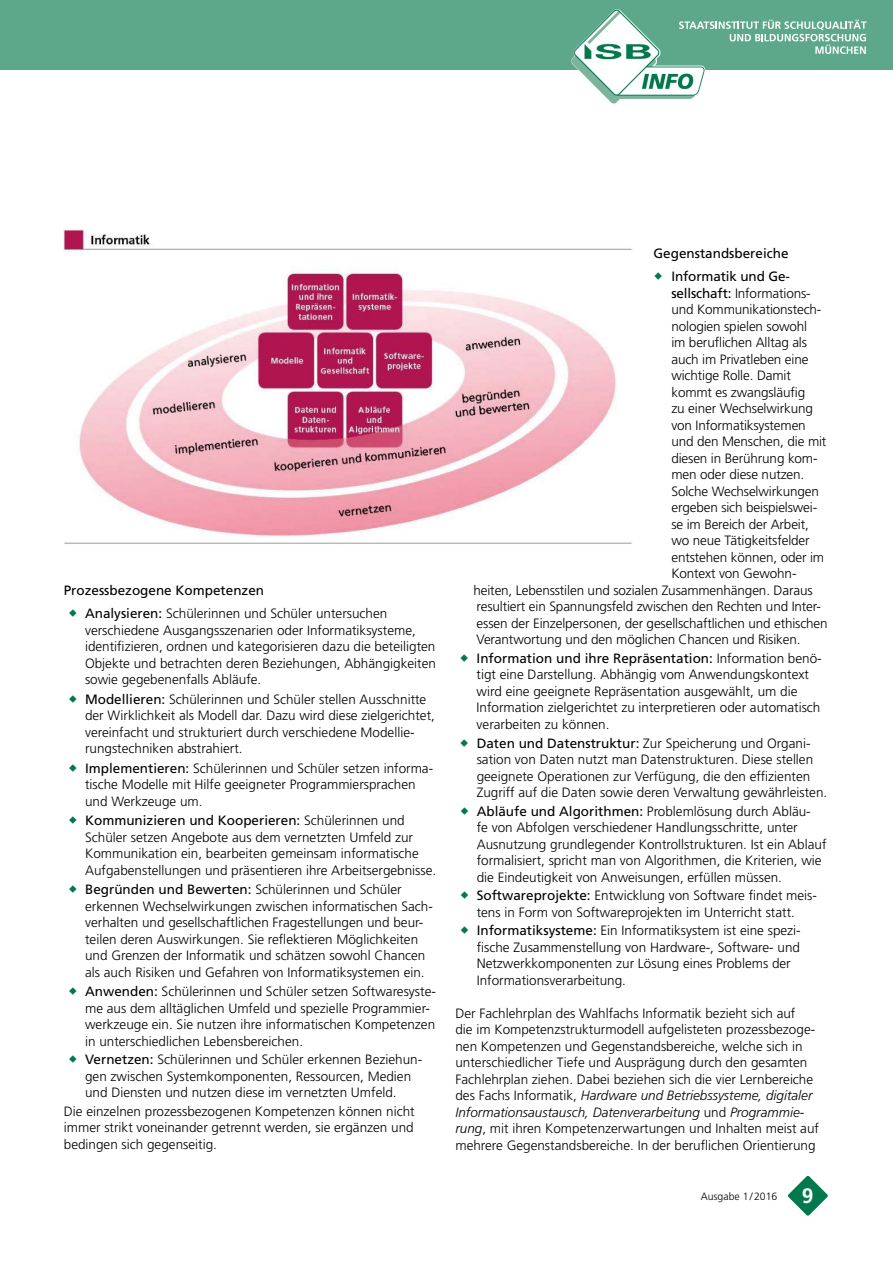
<style>
.page{position:relative;width:893px;height:1263px;background:#fff}
.page>*{position:absolute;margin:0;border:0;box-sizing:border-box;transform-origin:0 0}
.t1{font:300 13.5px/16.5px "Frutiger LT Std";color:#000}
.t2{font:13.5px/23.7px "Frutiger LT Std";color:#000}
.t3{font:300 10.5px "Frutiger LT Std";color:#000}
.s1{font-weight:300}
.s2{font-weight:400}
.s3{font-style:italic}
.s4{font-weight:700;font-size:20.85px;color:#fff}
</style>
<div class="page">
<div style="left:0;top:0;width:893px;height:70px;background:#5da88b"></div>
<svg style="left:788px;top:1175px;width:40px;height:41px"></svg>
<img style="left:571px;top:9px;width:130px;height:95px">
<svg style="left:679px;top:20px;width:188px;height:34px"></svg>
<img style="left:64px;top:229px;width:569px;height:315px">
<p class="t2" style="left:85px;top:578px;width:304px;text-indent:-21px">Prozessbezogene Kompetenzen<br>Analysieren: <span class="s1">Schülerinnen und Schüler untersuchen</span></p>
<p class="t1" style="left:85px;top:622px;width:352px">verschiedene Ausgangsszenarien oder Informatiksysteme, identifizieren, ordnen und kategorisieren dazu die beteiligten Objekte und betrachten deren Beziehungen, Abhängigkeiten sowie gegebenenfalls Abläufe.</p>
<p class="t1" style="left:85px;top:691px;width:351px"><span class="s2">Modellieren:</span> Schülerinnen und Schüler stellen Ausschnitte der Wirklichkeit als Modell dar. Dazu wird diese zielgerichtet, vereinfacht und strukturiert durch verschiedene Modellie&shy;rungstechniken abstrahiert.</p>
<p class="t1" style="left:85px;top:760px;width:350px"><span class="s2">Implementieren:</span> Schülerinnen und Schüler setzen informa&shy;tische Modelle mit Hilfe geeigneter Programmiersprachen und Werkzeuge um.</p>
<p class="t1" style="left:85px;top:812px;width:353px"><span class="s2">Kommunizieren und Kooperieren:</span> Schülerinnen und Schüler setzen Angebote aus dem vernetzten Umfeld zur Kommunikation ein, bearbeiten gemeinsam informatische Aufgabenstellungen und präsentieren ihre Arbeitsergebnisse.</p>
<p class="t1" style="left:85px;top:881px;width:349px"><span class="s2">Begründen und Bewerten:</span> Schülerinnen und Schüler erkennen Wechselwirkungen zwischen informatischen Sach&shy;verhalten und gesellschaftlichen Fragestellungen und beur&shy;teilen deren Auswirkungen. Sie reflektieren Möglichkeiten und Grenzen der Informatik und schätzen sowohl Chancen als auch Risiken und Gefahren von Informatiksystemen ein.</p>
<p class="t1" style="left:85px;top:983px;width:352px"><span class="s2">Anwenden:</span> Schülerinnen und Schüler setzen Softwaresyste&shy;me aus dem alltäglichen Umfeld und spezielle Programmier&shy;werkzeuge ein. Sie nutzen ihre informatischen Kompetenzen in unterschiedlichen Lebensbereichen.</p>
<p class="t1" style="left:85px;top:1051px;width:339px"><span class="s2">Vernetzen:</span> Schülerinnen und Schüler erkennen Beziehun&shy;gen zwischen Systemkomponenten, Ressourcen, Medien und Diensten und nutzen diese im vernetzten Umfeld.</p>
<p class="t1" style="left:64px;top:1103px;width:352px;text-align:justify">Die einzelnen prozessbezogenen Kompetenzen können nicht immer strikt voneinander getrennt werden, sie ergänzen und bedingen sich gegenseitig.</p>
<p class="t2" style="left:653px;top:242px;width:138px;line-height:23px;text-align:right">Gegenstandsbereiche<br>Informatik und Ge-</p>
<p class="t1" style="left:671px;top:285px;width:141px"><span class="s2">sellschaft:</span> Informations-</p>
<p class="t1" style="left:671px;top:302px;width:152px">und Kommunikationstech-</p>
<p class="t1" style="left:671px;top:318px;width:137px">nologien spielen sowohl</p>
<p class="t1" style="left:671px;top:335px;width:137px">im beruflichen Alltag als</p>
<p class="t1" style="left:671px;top:351px;width:139px">auch im Privatleben eine</p>
<p class="t1" style="left:671px;top:368px;width:121px">wichtige Rolle. Damit</p>
<p class="t1" style="left:671px;top:384px;width:135px">kommt es zwangsläufig</p>
<p class="t1" style="left:671px;top:401px;width:143px">zu einer Wechselwirkung</p>
<p class="t1" style="left:671px;top:417px;width:136px">von Informatiksystemen</p>
<p class="t1" style="left:671px;top:434px;width:157px">und den Menschen, die mit</p>
<p class="t1" style="left:671px;top:450px;width:148px">diesen in Berührung kom-</p>
<p class="t1" style="left:671px;top:467px;width:134px">men oder diese nutzen.</p>
<p class="t1" style="left:671px;top:483px;width:149px">Solche Wechselwirkungen</p>
<p class="t1" style="left:671px;top:500px;width:147px">ergeben sich beispielswei-</p>
<p class="t1" style="left:671px;top:516px;width:139px">se im Bereich der Arbeit,</p>
<p class="t1" style="left:671px;top:533px;width:140px">wo neue Tätigkeitsfelder</p>
<p class="t1" style="left:671px;top:549px;width:154px">entstehen können, oder im</p>
<p class="t1" style="left:671px;top:566px;width:127px">Kontext von Gewohn-</p>
<p class="t1" style="left:473px;top:582px;width:341px">heiten, Lebensstilen und sozialen Zusammenhängen. Daraus</p>
<p class="t1" style="left:477px;top:599px;width:346px">resultiert ein Spannungsfeld zwischen den Rechten und Inter-</p>
<p class="t1" style="left:477px;top:615px;width:353px">essen der Einzelpersonen, der gesellschaftlichen und ethischen</p>
<p class="t1" style="left:477px;top:632px;width:325px">Verantwortung und den möglichen Chancen und Risiken.</p>
<p class="t1" style="left:477px;top:650px;width:347px"><span class="s2">Information und ihre Repräsentation:</span> Information benö&shy;tigt eine Darstellung. Abhängig vom Anwendungskontext wird eine geeignete Repräsentation ausgewählt, um die Information zielgerichtet zu interpretieren oder automatisch verarbeiten zu können.</p>
<p class="t1" style="left:477px;top:735px;width:352px"><span class="s2">Daten und Datenstruktur:</span> Zur Speicherung und Organi&shy;sation von Daten nutzt man Datenstrukturen. Diese stellen geeignete Operationen zur Verfügung, die den effizienten Zugriff auf die Daten sowie deren Verwaltung gewährleisten.</p>
<p class="t1" style="left:477px;top:803px;width:351px"><span class="s2">Abläufe und Algorithmen:</span> Problemlösung durch Abläu-<br>fe von Abfolgen verschiedener Handlungsschritte, unter Ausnutzung grundlegender Kontrollstrukturen. Ist ein Ablauf formalisiert, spricht man von Algorithmen, die Kriterien, wie die Eindeutigkeit von Anweisungen, erfüllen müssen.</p>
<p class="t1" style="left:477px;top:888px;width:342px"><span class="s2">Softwareprojekte:</span> Entwicklung von Software findet meis&shy;tens in Form von Softwareprojekten im Unterricht statt.</p>
<p class="t1" style="left:477px;top:923px;width:326px"><span class="s2">Informatiksysteme:</span> Ein Informatiksystem ist eine spezi&shy;fische Zusammenstellung von Hardware-, Software- und Netzwerkkomponenten zur Lösung eines Problems der Informationsverarbeitung.</p>
<p class="t1" style="left:455px;top:1005px;width:365px">Der Fachlehrplan des Wahlfachs Informatik bezieht sich auf<br>die im Kompetenzstrukturmodell aufgelisteten prozessbezoge&shy;nen Kompetenzen und Gegenstandsbereiche, welche sich in unterschiedlicher Tiefe und Ausprägung durch den gesamten Fachlehrplan ziehen. Dabei beziehen sich die vier Lernbereiche des Fachs Informatik, <span class="s3">Hardware und Betriebssysteme, digitaler Informationsaustausch, Datenverarbeitung</span> und <span class="s3">Programmie&shy;rung</span>, mit ihren Kompetenzerwartungen und Inhalten meist auf mehrere Gegenstandsbereiche. In der beruflichen Orientierung</p>
<p class="t3" style="left:701px;top:1190px;width:114px">Ausgabe 1/2016 <span class="s4">9</span></p>
</div>
